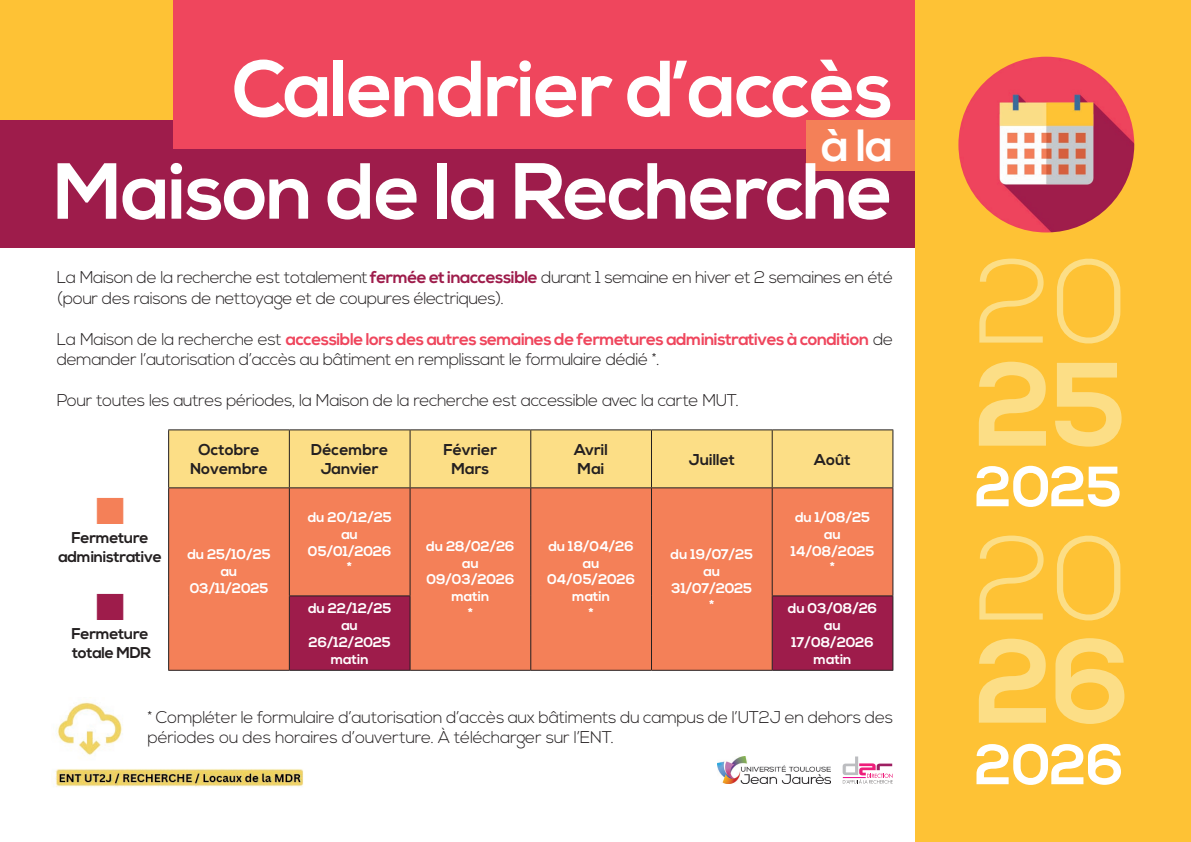
<style>
.page{position:relative;width:1191px;height:842px;background:#fff}
.page>*{position:absolute;margin:0;border:0;box-sizing:border-box;transform-origin:0 0}
.t1{font:300 118.5px "Nexa";color:#fcde86}
.t2{font:700 118.5px "Nexa";color:#fcde86}
.t3{font:700 79.3px "Nexa";letter-spacing:-.02em;color:#fff}
.t4{font:700 56.7px "Nexa";letter-spacing:-.005em;color:#fff}
.t5{font:700 45.1px "Nexa";color:#fff}
.t6{font:37.9px "Zapf Dingbats ITC";color:#f48058}
.t7{font:37.9px "Zapf Dingbats ITC";color:#9e1c4b}
.t8{font:300 17px/20.4px "Nexa";letter-spacing:-.03em;color:#231f20}
.t9{font:700 15.7px/18.8px "Nexa";color:#231f20;text-align:center}
.t10{font:700 15.6px/18.8px "Nexa";letter-spacing:-.02em;color:#231f20;text-align:center}
.t11{font:700 14px/16.8px "Nexa";color:#fff;text-align:center}
.s1{font-weight:700;color:#9e1c4b}
.s2{font-weight:700;color:#ef465d}
</style>
<div class="page">
<div style="left:0;top:0;width:201px;height:141px;background:#fec235"></div>
<img style="left:55px;top:702px;width:249px;height:85px">
<div style="left:0;top:120px;width:917px;height:127px;background:#9e1c4b"></div>
<div style="left:173px;top:0;width:745px;height:149px;background:#ef465d"></div>
<div style="left:806px;top:120px;width:109px;height:51px;background:#f48058"></div>
<div style="left:915px;top:0;width:276px;height:842px;background:#fec235"></div>
<img style="left:958px;top:57px;width:176px;height:175px;border-radius:88px">
<div style="left:169px;top:430px;width:723px;height:57px;background:#fcde86"></div>
<div style="left:169px;top:488px;width:723px;height:182px;background:#f48058"></div>
<svg style="left:290px;top:596px;width:602px;height:74px;background:#d05752"></svg>
<hr style="left:168px;top:429px;width:121px;height:1px;background:#231f20">
<hr style="left:168px;top:430px;width:1px;height:57px;background:#231f20">
<hr style="left:289px;top:429px;width:121px;height:1px;background:#231f20">
<hr style="left:289px;top:430px;width:1px;height:57px;background:#231f20">
<hr style="left:410px;top:429px;width:121px;height:1px;background:#231f20">
<hr style="left:410px;top:430px;width:1px;height:57px;background:#231f20">
<hr style="left:531px;top:429px;width:120px;height:1px;background:#231f20">
<hr style="left:530px;top:430px;width:1px;height:57px;background:#231f20">
<hr style="left:651px;top:429px;width:121px;height:1px;background:#231f20">
<hr style="left:651px;top:430px;width:1px;height:57px;background:#231f20">
<hr style="left:772px;top:429px;width:121px;height:1px;background:#231f20">
<hr style="left:772px;top:430px;width:1px;height:57px;background:#231f20">
<hr style="left:892px;top:430px;width:1px;height:57px;background:#231f20">
<hr style="left:168px;top:487px;width:121px;height:1px;background:#231f20">
<hr style="left:168px;top:488px;width:1px;height:108px;background:#231f20">
<hr style="left:289px;top:487px;width:121px;height:1px;background:#231f20">
<hr style="left:289px;top:488px;width:1px;height:107px;background:#231f20">
<hr style="left:410px;top:487px;width:121px;height:1px;background:#231f20">
<hr style="left:410px;top:488px;width:1px;height:107px;background:#231f20">
<hr style="left:531px;top:487px;width:120px;height:1px;background:#231f20">
<hr style="left:530px;top:488px;width:1px;height:108px;background:#231f20">
<hr style="left:651px;top:487px;width:121px;height:1px;background:#231f20">
<hr style="left:651px;top:488px;width:1px;height:108px;background:#231f20">
<hr style="left:772px;top:487px;width:121px;height:1px;background:#231f20">
<hr style="left:772px;top:488px;width:1px;height:107px;background:#231f20">
<hr style="left:892px;top:488px;width:1px;height:107px;background:#231f20">
<hr style="left:168px;top:596px;width:1px;height:74px;background:#231f20">
<hr style="left:289px;top:595px;width:121px;height:1px;background:#231f20">
<hr style="left:289px;top:596px;width:1px;height:74px;background:#231f20">
<hr style="left:410px;top:596px;width:1px;height:74px;background:#231f20">
<hr style="left:530px;top:596px;width:1px;height:74px;background:#231f20">
<hr style="left:651px;top:596px;width:1px;height:74px;background:#231f20">
<hr style="left:772px;top:595px;width:121px;height:1px;background:#231f20">
<hr style="left:772px;top:596px;width:1px;height:74px;background:#231f20">
<hr style="left:892px;top:596px;width:1px;height:74px;background:#231f20">
<hr style="left:168px;top:670px;width:121px;height:1px;background:#231f20">
<hr style="left:289px;top:670px;width:121px;height:1px;background:#231f20">
<hr style="left:410px;top:670px;width:121px;height:1px;background:#231f20">
<hr style="left:531px;top:670px;width:120px;height:1px;background:#231f20">
<hr style="left:651px;top:670px;width:121px;height:1px;background:#231f20">
<hr style="left:772px;top:670px;width:121px;height:1px;background:#231f20">
<img style="left:717px;top:756px;width:113px;height:27px">
<svg style="left:842px;top:756px;width:50px;height:27px"></svg>
<h2 class="t3" style="left:232px;top:43px;width:662px">Calendrier d’accès</h2>
<h3 class="t5" style="left:821px;top:120px;width:73px">à la</h3>
<h2 class="t3" style="left:54px;top:146px;width:841px">Maison de la Recherche</h2>
<p class="t8" style="left:57px;top:268px;width:838px">La Maison de la recherche est totalement <span class="s1">fermée et inaccessible</span> durant 1 semaine en hiver et 2 semaines en été (pour des raisons de nettoyage et de coupures électriques).</p>
<p class="t8" style="left:57px;top:329px;width:838px">La Maison de la recherche est <span class="s2">accessible lors des autres semaines de fermetures administratives à condition</span> de demander l’autorisation d’accès au bâtiment en remplissant le formulaire dédié *.</p>
<p class="t8" style="left:57px;top:391px;width:683px">Pour toutes les autres périodes, la Maison de la recherche est accessible avec la carte MUT.</p>
<h3 class="t6" style="left:96px;top:493px;width:30px">■</h3>
<p class="t10" style="left:58px;top:529px;width:105px">Fermeture administrative</p>
<h3 class="t7" style="left:96px;top:589px;width:30px">■</h3>
<p class="t10" style="left:72px;top:625px;width:81px;text-align:left">Fermeture totale MDR</p>
<p class="t9" style="left:190px;top:441px;width:79px">Octobre<br>Novembre</p>
<p class="t9" style="left:311px;top:441px;width:79px">Décembre<br>Janvier</p>
<p class="t9" style="left:443px;top:441px;width:55px">Février<br>Mars</p>
<p class="t9" style="left:574px;top:441px;width:35px;text-align:left">Avril<br>Mai</p>
<p class="t9" style="left:688px;top:450px;width:48px">Juillet</p>
<p class="t9" style="left:814px;top:450px;width:38px">Août</p>
<p class="t11" style="left:187px;top:546px;width:85px">du 25/10/25 au<br>03/11/2025</p>
<p class="t11" style="left:308px;top:509px;width:85px">du 20/12/25 au<br>05/01/2026 *</p>
<p class="t11" style="left:791px;top:509px;width:85px">du 1/08/25 au<br>14/08/2025 *</p>
<p class="t11" style="left:426px;top:538px;width:90px">du 28/02/26 au<br>09/03/2026 matin<br>*</p>
<p class="t11" style="left:547px;top:538px;width:89px">du 18/04/26 au<br>04/05/2026 matin<br>*</p>
<p class="t11" style="left:670px;top:546px;width:84px">du 19/07/25 au<br>31/07/2025 *</p>
<p class="t11" style="left:308px;top:600px;width:85px">du 22/12/25 au<br>26/12/2025 matin</p>
<p class="t11" style="left:788px;top:600px;width:91px">du 03/08/26 au<br>17/08/2026 matin</p>
<p class="t8" style="left:147px;top:708px;width:747px">* Compléter le formulaire d’autorisation d’accès aux bâtiments du campus de l’UT2J en dehors des périodes ou des horaires d’ouverture. À télécharger sur l’ENT.</p>
<h1 class="t1" style="left:974px;top:234px;width:155px">20</h1>
<h1 class="t2" style="left:974px;top:336px;width:152px">25</h1>
<h3 class="t4" style="left:974px;top:454px;width:148px">2025</h3>
<h1 class="t1" style="left:974px;top:511px;width:155px">20</h1>
<h1 class="t2" style="left:974px;top:613px;width:158px">26</h1>
<h3 class="t4" style="left:974px;top:732px;width:151px">2026</h3>
</div>
